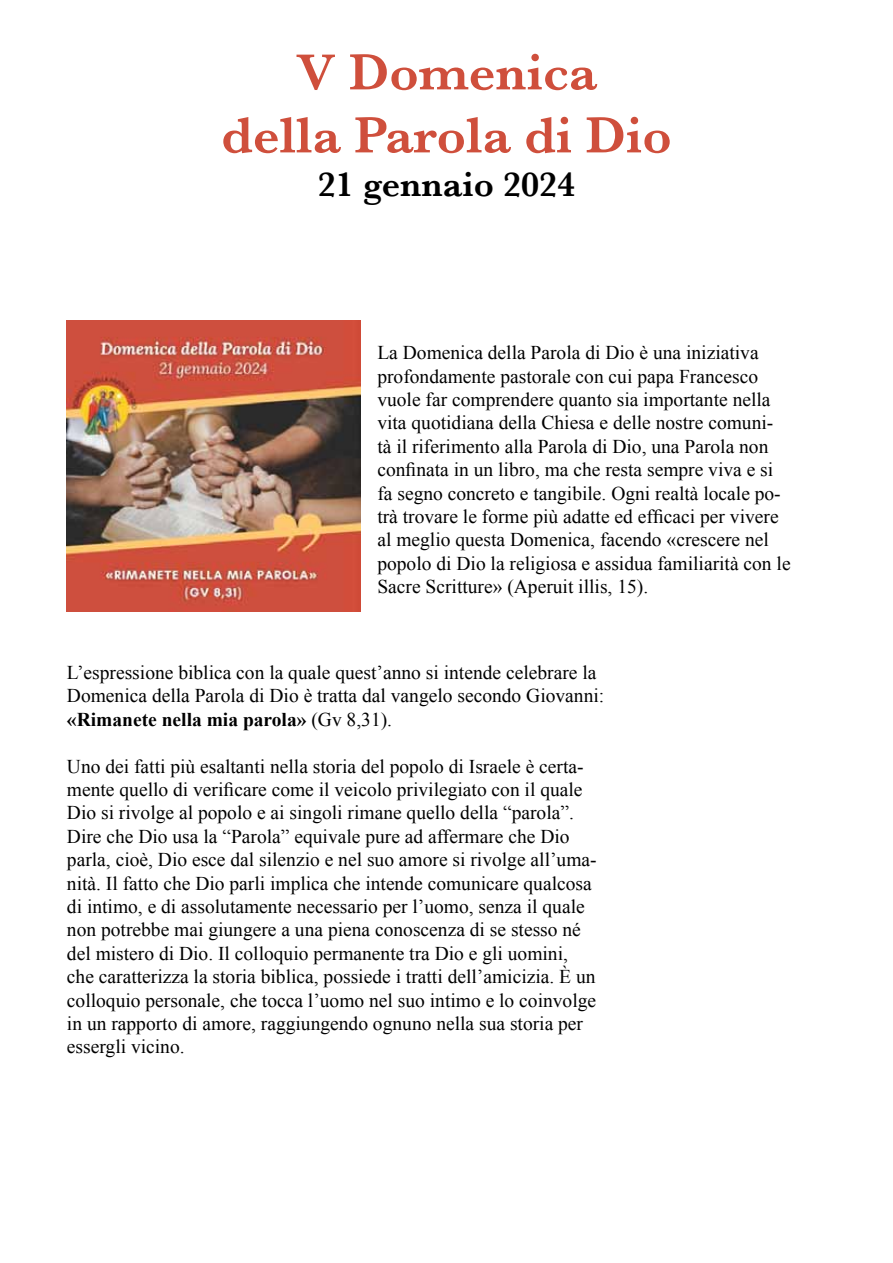
<style>
.page{position:relative;width:893px;height:1263px;background:#fff}
.page>*{position:absolute;margin:0;border:0;box-sizing:border-box;transform-origin:0 0}
.t1{font:600 52.5px/63px "Baskerville";color:#cf4f3c;text-align:center}
.t2{font:600 36px "Baskerville";color:#000}
.t3{font:19.5px/23.4px "Times New Roman";color:#000}
.s1{font-weight:700}
</style>
<div class="page">
<img style="left:67px;top:320px;width:293px;height:291px">
<h1 class="t1" style="left:221px;top:40px;width:452px">V Domenica<br>della Parola di Dio</h1>
<h2 class="t2" style="left:318px;top:163px;width:259px">21 gennaio 2024</h2>
<p class="t3" style="left:377px;top:341px;width:415px">La Domenica della Parola di Dio è una iniziativa profondamente pastorale con cui papa Francesco vuole far comprendere quanto sia importante nella vita quotidiana della Chiesa e delle nostre comuni&shy;tà il riferimento alla Parola di Dio, una Parola non confinata in un libro, ma che resta sempre viva e si fa segno concreto e tangibile. Ogni realtà locale po&shy;trà trovare le forme più adatte ed efficaci per vivere al meglio questa Domenica, facendo «crescere nel popolo di Dio la religiosa e assidua familiarità con le Sacre Scritture» (Aperuit illis, 15).</p>
<p class="t3" style="left:67px;top:660px;width:539px">L’espressione biblica con la quale quest’anno si intende celebrare la<br>Domenica della Parola di Dio è tratta dal vangelo secondo Giovanni: <span class="s1">«Rimanete nella mia parola»</span> (Gv 8,31).</p>
<p class="t3" style="left:67px;top:754px;width:531px">Uno dei fatti più esaltanti nella storia del popolo di Israele è certa&shy;mente quello di verificare come il veicolo privilegiato con il quale Dio si rivolge al popolo e ai singoli rimane quello della “parola”.<br>Dire che Dio usa la “Parola” equivale pure ad affermare che Dio parla, cioè, Dio esce dal silenzio e nel suo amore si rivolge all’uma&shy;nità. Il fatto che Dio parli implica che intende comunicare qualcosa di intimo, e di assolutamente necessario per l’uomo, senza il quale non potrebbe mai giungere a una piena conoscenza di se stesso né del mistero di Dio. Il colloquio permanente tra Dio e gli uomini, che caratterizza la storia biblica, possiede i tratti dell’amicizia. È un colloquio personale, che tocca l’uomo nel suo intimo e lo coinvolge in un rapporto di amore, raggiungendo ognuno nella sua storia per essergli vicino.</p>
</div>
